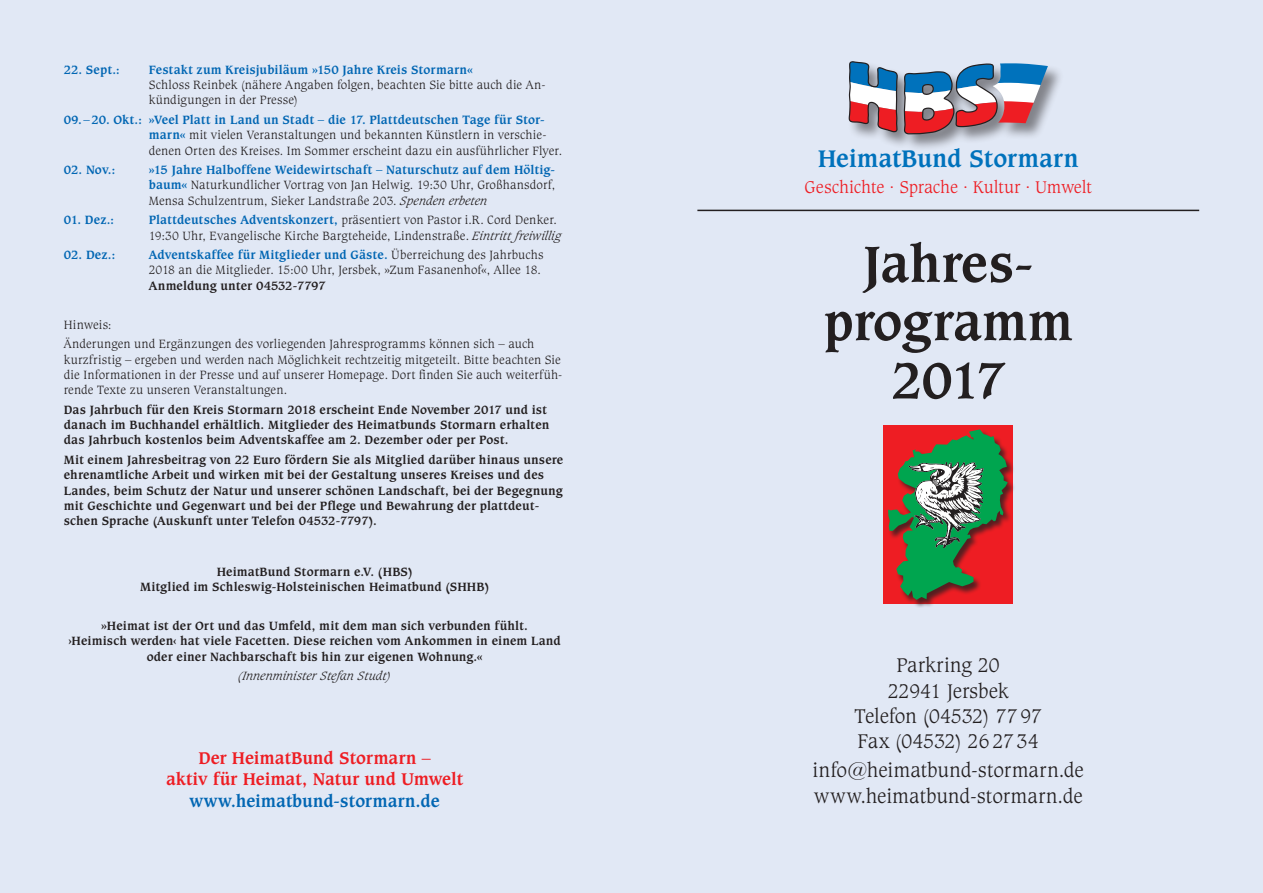
<style>
.page{position:relative;width:1263px;height:893px;background:#e1e8f5}
.page>*{position:absolute;margin:0;border:0;box-sizing:border-box;transform-origin:0 0}
.Fließtext_Einzug{font:700 54px "Caxton BT";letter-spacing:-.02em;color:#231f20}
.t1{font:700 25.5px "Caxton BT";letter-spacing:-.01em;color:#0072bc}
.Fließtext{font:300 21px/25.2px "Caxton BT";letter-spacing:-.01em;color:#231f20;text-align:center}
.Fließtext-2{font:700 18px/21.6px "Caxton BT";letter-spacing:-.01em;color:#ee1d23;text-align:center}
.t2{font:300 18px "Caxton BT";letter-spacing:-.01em;color:#ee1d23}
.Fließtext_Einzug-2{font:300 12.75px/15.3px "Caxton BT";letter-spacing:.005em;color:#231f20}
.Fließtext-3{font:700 12.75px/15.3px "Caxton BT";letter-spacing:.005em;color:#231f20;text-align:center}
.Fließtext-4{font:300 12.75px/15.3px "Caxton BT";letter-spacing:.005em;color:#231f20}
.Fließtext_Einzug-3{font:700 12.75px "Caxton BT";letter-spacing:.005em;color:#0166b3}
.Fließtext-5{font:italic 300 12.75px "Caxton BT";letter-spacing:-.01em;color:#231f20}
.s1{font-weight:700;color:#0166b3}
.s2{font-style:italic}
.s3{font-weight:700}
.s4{color:#0166b3}
</style>
<div class="page">
<div style="left:883px;top:425px;width:130px;height:179px;background:#ee1d23"></div>
<div style="left:888px;top:429px;width:128px;height:179px;background:#231f20;opacity:.75"></div>
<svg style="left:888px;top:429px;width:120px;height:171px"></svg>
<hr style="left:697px;top:210px;width:502px;height:1px;background:#231f20">
<div style="left:848px;top:61px;width:217px;height:91px;background:#231f20;opacity:.5"></div>
<svg style="left:848px;top:61px;width:200px;height:91px"></svg>
<p class="Fließtext_Einzug-3" style="left:64px;top:62px;width:58px">22. Sept.:</p>
<p class="Fließtext_Einzug-2" style="left:149px;top:62px;width:398px"><span class="s1">Festakt zum Kreisjubiläum »150 Jahre Kreis Stormarn«<br></span>Schloss Reinbek (nähere Angaben folgen, beachten Sie bitte auch die An&shy;kündigungen in der Presse)</p>
<p class="Fließtext_Einzug-2" style="left:149px;top:112px;width:415px;text-indent:-85px"><span class="s1">09.–20. Okt.: »Veel Platt in Land un Stadt – die 17. Plattdeutschen Tage für Stor&shy;marn«</span> mit vielen Veranstaltungen und bekannten Künstlern in verschie&shy;denen Orten des Kreises. Im Sommer erscheint dazu ein ausführlicher Flyer.</p>
<p class="Fließtext_Einzug-3" style="left:64px;top:162px;width:53px">02. Nov.:</p>
<p class="Fließtext_Einzug-2" style="left:149px;top:162px;width:408px;text-align:justify"><span class="s1">»15 Jahre Halboffene Weidewirtschaft – Naturschutz auf dem Höltig&shy;baum«</span> Naturkundlicher Vortrag von Jan Helwig. 19:30 Uhr, Großhansdorf, Mensa Schulzentrum, Sieker Landstraße 203. <span class="s2">Spenden erbeten</span></p>
<p class="Fließtext_Einzug-3" style="left:64px;top:212px;width:52px">01. Dez.:</p>
<p class="Fließtext_Einzug-2" style="left:149px;top:212px;width:414px"><span class="s1">Plattdeutsches Adventskonzert,</span> präsentiert von Pastor i.R. Cord Denker.<br>19:30 Uhr, Evangelische Kirche Bargteheide, Lindenstraße. <span class="s2">Eintritt freiwillig</span></p>
<p class="Fließtext_Einzug-3" style="left:64px;top:247px;width:53px">02. Dez.:</p>
<p class="Fließtext_Einzug-2" style="left:149px;top:247px;width:396px"><span class="s1">Adventskaffee für Mitglieder und Gäste.</span> Überreichung des Jahrbuchs<br>2018 an die Mitglieder. 15:00 Uhr, Jersbek, »Zum Fasanenhof«, Allee 18.<br><span class="s3">Anmeldung unter 04532-7797</span></p>
<p class="Fließtext_Einzug-2" style="left:64px;top:317px;width:49px">Hinweis:</p>
<p class="Fließtext-4" style="left:64px;top:336px;width:500px">Änderungen und Ergänzungen des vorliegenden Jahresprogramms können sich – auch kurzfristig – ergeben und werden nach Möglichkeit rechtzeitig mitgeteilt. Bitte beachten Sie die Informationen in der Presse und auf unserer Homepage. Dort finden Sie auch weiterfüh&shy;rende Texte zu unseren Veranstaltungen.</p>
<p class="Fließtext-3" style="left:64px;top:402px;width:487px;text-align:left">Das Jahrbuch für den Kreis Stormarn 2018 erscheint Ende November 2017 und ist danach im Buchhandel erhältlich. Mitglieder des Heimatbunds Stormarn erhalten das Jahrbuch kostenlos beim Adventskaffee am 2. Dezember oder per Post.</p>
<p class="Fließtext-3" style="left:64px;top:452px;width:501px;text-align:left">Mit einem Jahresbeitrag von 22 Euro fördern Sie als Mitglied darüber hinaus unsere ehrenamtliche Arbeit und wirken mit bei der Gestaltung unseres Kreises und des Landes, beim Schutz der Natur und unserer schönen Landschaft, bei der Begegnung mit Geschichte und Gegenwart und bei der Pflege und Bewahrung der plattdeut&shy;schen Sprache (Auskunft unter Telefon 04532-7797).</p>
<p class="Fließtext-3" style="left:140px;top:563px;width:351px">HeimatBund Stormarn e.V. (HBS)<br>Mitglied im Schleswig-Holsteinischen Heimatbund (SHHB)</p>
<p class="Fließtext-3" style="left:68px;top:618px;width:494px">»Heimat ist der Ort und das Umfeld, mit dem man sich verbunden fühlt.<br>›Heimisch werden‹ hat viele Facetten. Diese reichen vom Ankommen in einem Land oder einer Nachbarschaft bis hin zur eigenen Wohnung.«</p>
<p class="Fließtext-5" style="left:239px;top:668px;width:154px">(Innenminister Stefan Studt)</p>
<p class="Fließtext-2" style="left:166px;top:747px;width:299px">Der HeimatBund Stormarn –<br>aktiv für Heimat, Natur und Umwelt <span class="s4">www.heimatbund-stormarn.de</span></p>
<p class="t1" style="left:818px;top:142px;width:263px">HeimatBund Stormarn</p>
<p class="t2" style="left:804px;top:176px;width:289px">Geschichte · Sprache · Kultur · Umwelt</p>
<p class="Fließtext_Einzug" style="left:863px;top:230px;width:172px">Jahres-</p>
<p class="Fließtext_Einzug" style="left:823px;top:288px;width:252px">programm</p>
<p class="Fließtext_Einzug" style="left:891px;top:346px;width:116px">2017</p>
<p class="Fließtext" style="left:855px;top:652px;width:189px">Parkring 20<br>22941 Jersbek<br>Telefon (04532) 7797<br>Fax (04532) 262734</p>
<p class="Fließtext" style="left:812px;top:757px;width:273px;text-align:left">info@heimatbund-stormarn.de www.heimatbund-stormarn.de</p>
</div>
